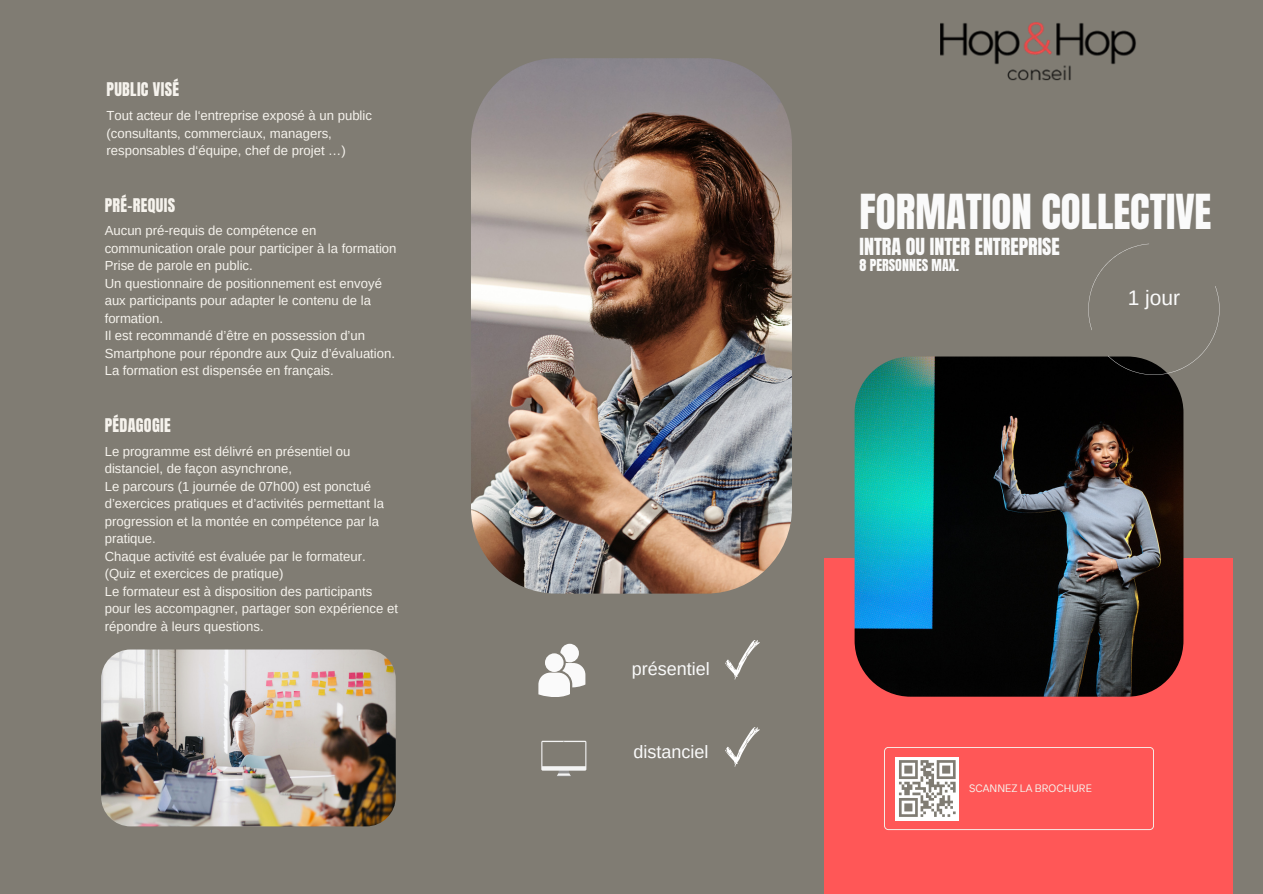
<style>
.page{position:relative;width:1263px;height:894px;background:#fff}
.page>*{position:absolute;margin:0;border:0;box-sizing:border-box;transform-origin:0 0}
.t1{font:41.1px "Anton";color:#fafafa}
.t2{font:21px "Arimo";color:#fafafa}
.t3{font:19.95px "Anton";color:#fafafa}
.t4{font:18px "Arimo";color:#fafafa}
.t5{font:16.05px "Anton";letter-spacing:.02em;color:#f6f3ed}
.t6{font:14.1px "Anton";color:#fafafa}
.t7{font:13.2px/17.5px "Arimo";color:#f6f3ed}
.t8{font:10.65px "TT Interphases";color:#f6f3ed}
</style>
<div class="page">
<div style="left:0;top:0;width:1263px;height:893px;background:#807c73"></div>
<div style="left:824px;top:558px;width:408px;height:335px;background:#ff5757"></div>
<img style="left:471px;top:58px;width:321px;height:535px;border-radius:86px">
<img style="left:855px;top:356px;width:328px;height:340px;border-radius:56px">
<img style="left:101px;top:649px;width:295px;height:177px;border-radius:29px">
<svg style="left:884px;top:747px;width:270px;height:82px"></svg>
<svg style="left:1088px;top:244px;width:131px;height:131px"></svg>
<img style="left:940px;top:22px;width:196px;height:59px">
<svg style="left:538px;top:643px;width:47px;height:53px"></svg>
<svg style="left:541px;top:740px;width:45px;height:36px"></svg>
<svg style="left:725px;top:640px;width:35px;height:39px"></svg>
<svg style="left:725px;top:727px;width:35px;height:39px"></svg>
<p class="t5" style="left:107px;top:78px;width:74px">PUBLIC VISÉ</p>
<h3 class="t7" style="left:107px;top:107px;width:267px">Tout acteur de l‘entreprise exposé à un public (consultants, commerciaux, managers, responsables d‘équipe, chef de projet …)</h3>
<p class="t5" style="left:105px;top:193px;width:72px">PRÉ-REQUIS</p>
<p class="t7" style="left:105px;top:222px;width:293px">Aucun pré-requis de compétence en communication orale pour participer à la formation Prise de parole en public.<br>Un questionnaire de positionnement est envoyé aux participants pour adapter le contenu de la formation.<br>Il est recommandé d’être en possession d’un Smartphone pour répondre aux Quiz d’évaluation.<br>La formation est dispensée en français.</p>
<p class="t5" style="left:105px;top:413px;width:68px">PÉDAGOGIE</p>
<p class="t7" style="left:105px;top:442px;width:295px">Le programme est délivré en présentiel ou distanciel, de façon asynchrone,<br>Le parcours (1 journée de 07h00) est ponctué d’exercices pratiques et d’activités permettant la progression et la montée en compétence par la pratique.<br>Chaque activité est évaluée par le formateur. (Quiz et exercices de pratique)<br>Le formateur est à disposition des participants pour les accompagner, partager son expérience et répondre à leurs questions.</p>
<p class="t4" style="left:632px;top:658px;width:80px">présentiel</p>
<h1 class="t4" style="left:633px;top:742px;width:77px">distanciel</h1>
<h5 class="t1" style="left:859px;top:182px;width:353px">FORMATION COLLECTIVE</h5>
<h5 class="t3" style="left:859px;top:232px;width:202px">INTRA OU INTER ENTREPRISE</h5>
<h5 class="t6" style="left:859px;top:255px;width:101px">8 PERSONNES MAX.</h5>
<h3 class="t2" style="left:1128px;top:286px;width:54px">1 jour</h3>
<h5 class="t8" style="left:969px;top:781px;width:124px">SCANNEZ LA BROCHURE</h5>
</div>
